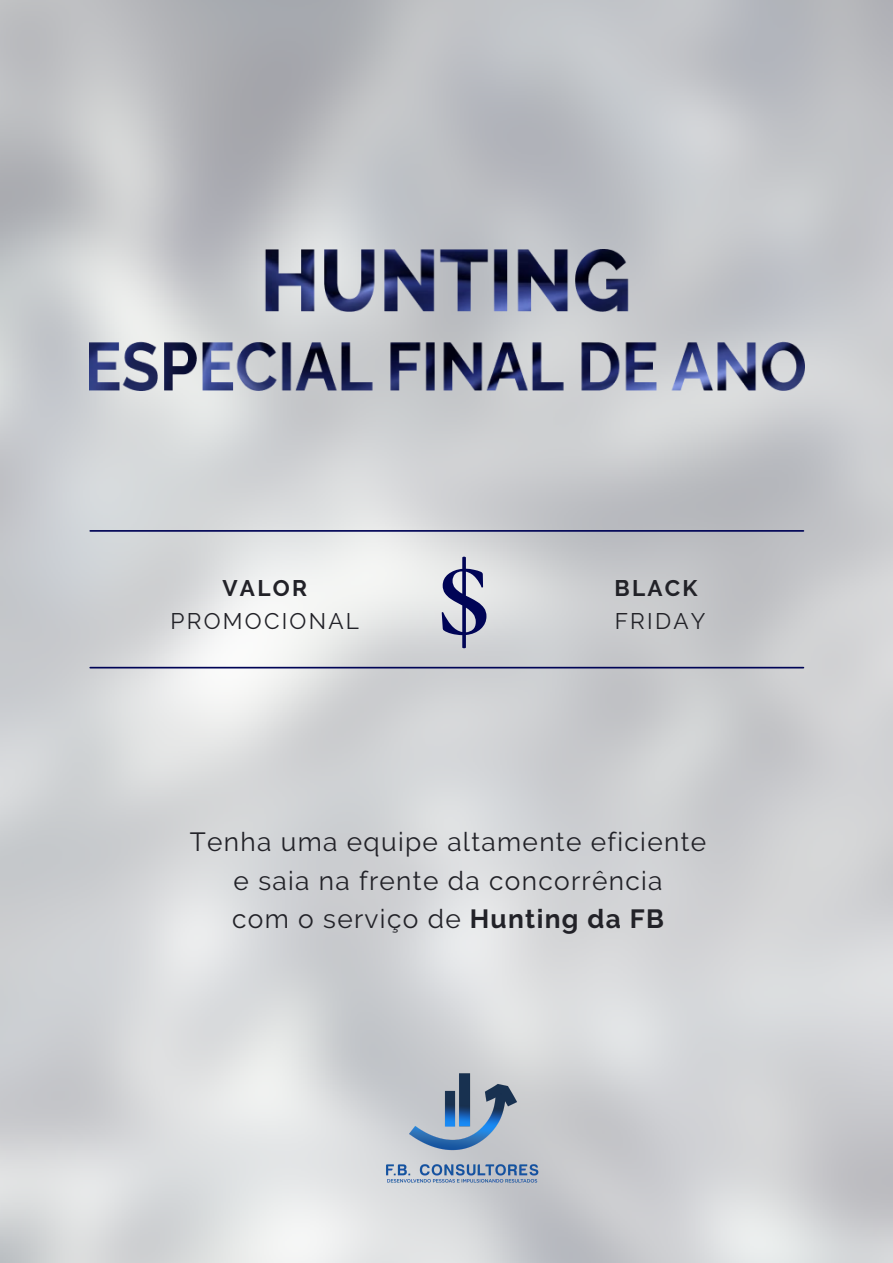
<style>
.page{position:relative;width:893px;height:1263px;background:#fff}
.page>*{position:absolute;margin:0;border:0;box-sizing:border-box;transform-origin:0 0}
.t1{font:600 135.07px "Cormorant Garamond";color:#000456}
.t2{font:26.25px "Raleway";letter-spacing:.05em;color:#222228}
.t3{font:22.5px "Raleway";letter-spacing:.1em;color:#222228}
.t4{font:700 22.5px "Raleway";letter-spacing:.1em;color:#222228}
.s1{font-weight:700}
</style>
<div class="page">
<img style="left:0;top:0;width:893px;height:1263px">
<hr style="left:90px;top:530px;width:713px;height:2px;background:#000456">
<hr style="left:90px;top:667px;width:713px;height:1px;background:#000456">
<img style="left:270px;top:990px;width:386px;height:273px">
<img style="left:89px;top:249px;width:715px;height:142px">
<p class="t4" style="left:222px;top:574px;width:86px">VALOR</p>
<p class="t3" style="left:170px;top:608px;width:190px">PROMOCIONAL</p>
<p class="t1" style="left:435px;top:509px;width:58px">$</p>
<p class="t4" style="left:614px;top:574px;width:85px">BLACK</p>
<p class="t3" style="left:615px;top:608px;width:92px">FRIDAY</p>
<p class="t2" style="left:190px;top:826px;width:518px">Tenha uma equipe altamente eficiente</p>
<p class="t2" style="left:234px;top:865px;width:430px">e saia na frente da concorrência</p>
<p class="t2" style="left:232px;top:904px;width:433px">com o serviço de <span class="s1">Hunting da FB</span></p>
</div>
